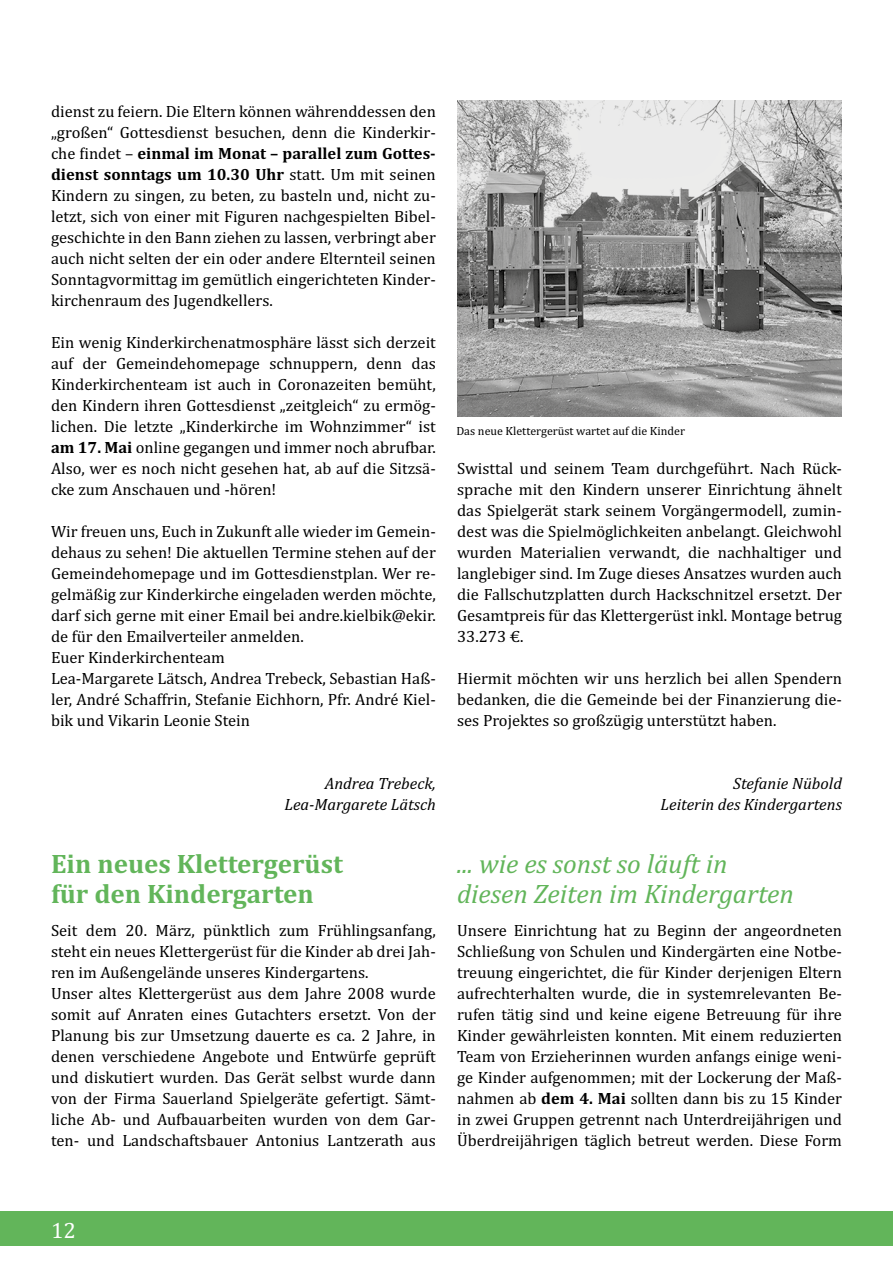
<style>
.page{position:relative;width:893px;height:1263px;background:#fff}
.page>*{position:absolute;margin:0;border:0;box-sizing:border-box;transform-origin:0 0}
.t1{font:italic 27px/30px "Cambria";color:#62b55a}
.t2{font:700 27px/30px "Cambria";color:#62b55a}
.t3{font:22.5px "Cambria";color:#fff}
.t4{font:16.5px/21px "Cambria";color:#000;text-align:justify}
.t5{font:italic 16.5px/21px "Cambria";color:#000;text-align:right}
.t6{font:12px "Cambria";color:#000}
.s1{font-weight:700}
</style>
<div class="page">
<div style="left:0;top:1212px;width:893px;height:34px;background:#62b55a"></div>
<img style="left:457px;top:101px;width:385px;height:315px">
<p class="t4" style="left:51px;top:101px;width:386px">dienst zu feiern. Die Eltern können währenddessen den „großen“ Gottesdienst besuchen, denn die Kinderkir&shy;che findet – <span class="s1">einmal im Monat – parallel zum Gottes&shy;dienst sonntags um 10.30 Uhr</span> statt. Um mit seinen Kindern zu singen, zu beten, zu basteln und, nicht zu&shy;letzt, sich von einer mit Figuren nachgespielten Bibel&shy;geschichte in den Bann ziehen zu lassen, verbringt aber auch nicht selten der ein oder andere Elternteil seinen Sonntagvormittag im gemütlich eingerichteten Kinder&shy;kirchenraum des Jugendkellers.</p>
<p class="t4" style="left:51px;top:332px;width:386px">Ein wenig Kinderkirchenatmosphäre lässt sich derzeit auf der Gemeindehomepage schnuppern, denn das Kinderkirchenteam ist auch in Coronazeiten bemüht, den Kindern ihren Gottesdienst „zeitgleich“ zu ermög&shy;lichen. Die letzte „Kinderkirche im Wohnzimmer“ ist <span class="s1">am 17. Mai</span> online gegangen und immer noch abrufbar.<br>Also, wer es noch nicht gesehen hat, ab auf die Sitzsä&shy;cke zum Anschauen und -hören!</p>
<p class="t4" style="left:51px;top:521px;width:386px;text-align:left">Wir freuen uns, Euch in Zukunft alle wieder im Gemein&shy;dehaus zu sehen! Die aktuellen Termine stehen auf der Gemeindehomepage und im Gottesdienstplan. Wer re&shy;gelmäßig zur Kinderkirche eingeladen werden möchte, darf sich gerne mit einer Email bei andre.kielbik@ekir. de für den Emailverteiler anmelden.<br>Euer Kinderkirchenteam<br>Lea-Margarete Lätsch, Andrea Trebeck, Sebastian Haß&shy;ler, André Schaffrin, Stefanie Eichhorn, Pfr. André Kiel&shy;bik und Vikarin Leonie Stein</p>
<p class="t5" style="left:284px;top:772px;width:153px">Andrea Trebeck,<br>Lea-Margarete Lätsch</p>
<h1 class="t2" style="left:51px;top:848px;width:293px">Ein neues Klettergerüst für den Kindergarten</h1>
<p class="t4" style="left:51px;top:920px;width:386px;text-align:left">Seit dem 20. März, pünktlich zum Frühlingsanfang, steht ein neues Klettergerüst für die Kinder ab drei Jah&shy;ren im Außengelände unseres Kindergartens.<br>Unser altes Klettergerüst aus dem Jahre 2008 wurde somit auf Anraten eines Gutachters ersetzt. Von der Planung bis zur Umsetzung dauerte es ca. 2 Jahre, in denen verschiedene Angebote und Entwürfe geprüft und diskutiert wurden. Das Gerät selbst wurde dann von der Firma Sauerland Spielgeräte gefertigt. Sämt&shy;liche Ab- und Aufbauarbeiten wurden von dem Gar&shy;ten- und Landschaftsbauer Antonius Lantzerath aus</p>
<p class="t6" style="left:456px;top:423px;width:230px">Das neue Klettergerüst wartet auf die Kinder</p>
<p class="t4" style="left:457px;top:458px;width:386px">Swisttal und seinem Team durchgeführt. Nach Rück&shy;sprache mit den Kindern unserer Einrichtung ähnelt das Spielgerät stark seinem Vorgängermodell, zumin&shy;dest was die Spielmöglichkeiten anbelangt. Gleichwohl wurden Materialien verwandt, die nachhaltiger und langlebiger sind. Im Zuge dieses Ansatzes wurden auch die Fallschutzplatten durch Hackschnitzel ersetzt. Der Gesamtpreis für das Klettergerüst inkl. Montage betrug 33.273 €.</p>
<p class="t4" style="left:457px;top:668px;width:386px">Hiermit möchten wir uns herzlich bei allen Spendern bedanken, die die Gemeinde bei der Finanzierung die&shy;ses Projektes so großzügig unterstützt haben.</p>
<p class="t5" style="left:660px;top:772px;width:183px">Stefanie Nübold<br>Leiterin des Kindergartens</p>
<h1 class="t1" style="left:457px;top:848px;width:338px">... wie es sonst so läuft in diesen Zeiten im Kindergarten</h1>
<p class="t4" style="left:457px;top:920px;width:386px">Unsere Einrichtung hat zu Beginn der angeordneten Schließung von Schulen und Kindergärten eine Notbe&shy;treuung eingerichtet, die für Kinder derjenigen Eltern aufrechterhalten wurde, die in systemrelevanten Be&shy;rufen tätig sind und keine eigene Betreuung für ihre Kinder gewährleisten konnten. Mit einem reduzierten Team von Erzieherinnen wurden anfangs einige weni&shy;ge Kinder aufgenommen; mit der Lockerung der Maß&shy;nahmen ab <span class="s1">dem 4. Mai</span> sollten dann bis zu 15 Kinder in zwei Gruppen getrennt nach Unterdreijährigen und Überdreijährigen täglich betreut werden. Diese Form</p>
<h2 class="t3" style="left:51px;top:1217px;width:26px">12</h2>
</div>
